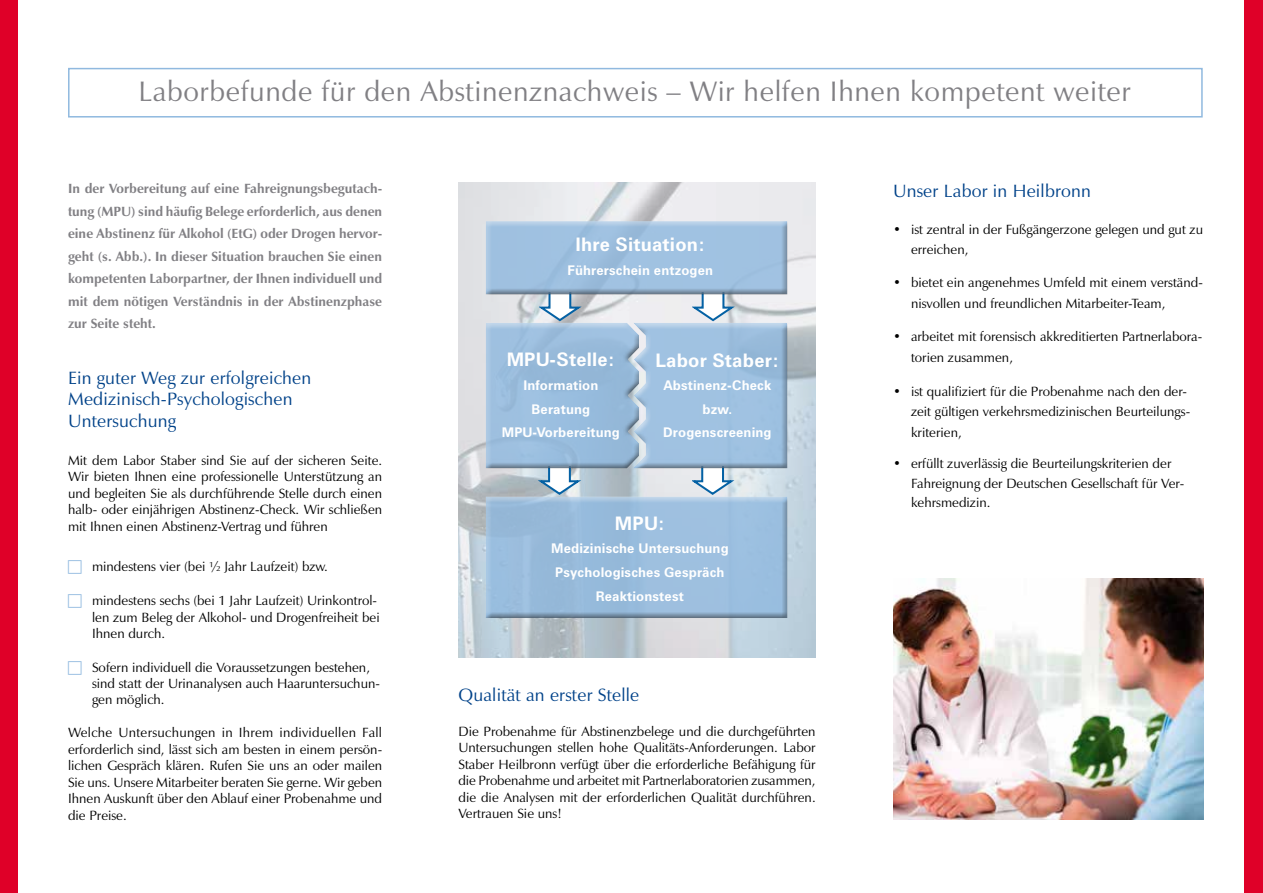
<style>
.page{position:relative;width:1263px;height:893px;background:#fff}
.page>*{position:absolute;margin:0;border:0;box-sizing:border-box;transform-origin:0 0}
.t1{font:28.5px "Zapf Humanist 601 BT";letter-spacing:.02em;color:#818084}
.t2{font:700 18.75px "Zurich BT";letter-spacing:.01em;color:#fff}
.t3{font:18px/21.6px "Zapf Humanist 601 BT";letter-spacing:.01em;color:#004289}
.t4{font:13.5px/16.5px "Zapf Humanist 601 BT";color:#000}
.t5{font:700 13.5px/22.5px "Zapf Humanist 601 BT";color:#818084;text-align:justify}
.t6{font:700 13.35px/23.5px "Zurich BT";letter-spacing:.01em;color:#fff;text-align:center}
</style>
<div class="page">
<div style="left:68px;top:68px;width:1135px;height:50px;border:2px solid #90b9df"></div>
<img style="left:458px;top:183px;width:358px;height:474px">
<div style="left:485px;top:221px;width:304px;height:75px;background:#000;opacity:.75"></div>
<svg style="left:485px;top:292px;width:303px;height:202px;background:#afc6db"></svg>
<div style="left:630px;top:320px;width:158px;height:149px;background:#ececf0"></div>
<div style="left:630px;top:323px;width:158px;height:146px;background:#000;opacity:.75"></div>
<div style="left:485px;top:494px;width:304px;height:123px;background:#fff;opacity:.75"></div>
<div style="left:485px;top:497px;width:304px;height:122px;background:#000;opacity:.75"></div>
<img style="left:893px;top:579px;width:310px;height:240px">
<div style="left:1245px;top:0;width:18px;height:893px;background:#df0028"></div>
<div style="left:0;top:0;width:17px;height:893px;background:#df0028"></div>
<h1 class="t1" style="left:138px;top:73px;width:994px">Laborbefunde für den Abstinenznachweis – Wir helfen Ihnen kompetent weiter</h1>
<p class="t5" style="left:68px;top:177px;width:316px">In der Vorbereitung auf eine Fahreignungsbegutach&shy;tung (MPU) sind häufig Belege erforderlich, aus denen eine Abstinenz für Alkohol (EtG) oder Drogen hervor&shy;geht (s. Abb.). In dieser Situation brauchen Sie einen kompetenten Laborpartner, der Ihnen individuell und mit dem nötigen Verständnis in der Abstinenzphase zur Seite steht.</p>
<h3 class="t3" style="left:68px;top:367px;width:245px">Ein guter Weg zur erfolgreichen<br>Medizinisch-Psychologischen<br>Untersuchung</h3>
<p class="t4" style="left:68px;top:452px;width:316px;text-align:justify">Mit dem Labor Staber sind Sie auf der sicheren Seite.<br>Wir bieten Ihnen eine professionelle Unterstützung an und begleiten Sie als durchführende Stelle durch einen halb- oder einjährigen Abstinenz-Check. Wir schließen mit Ihnen einen Abstinenz-Vertrag und führen</p>
<p class="t4" style="left:92px;top:558px;width:237px">mindestens vier (bei ½ Jahr Laufzeit) bzw.</p>
<p class="t4" style="left:92px;top:593px;width:289px">mindestens sechs (bei 1 Jahr Laufzeit) Urinkontrol&shy;len zum Beleg der Alkohol- und Drogenfreiheit bei<br>Ihnen durch.</p>
<p class="t4" style="left:92px;top:659px;width:289px">Sofern individuell die Voraussetzungen bestehen, sind statt der Urinanalysen auch Haaruntersuchun&shy;gen möglich.</p>
<p class="t4" style="left:68px;top:724px;width:316px;text-align:justify">Welche Untersuchungen in Ihrem individuellen Fall erforderlich sind, lässt sich am besten in einem persön&shy;lichen Gespräch klären. Rufen Sie uns an oder mailen Sie uns. Unsere Mitarbeiter beraten Sie gerne. Wir geben Ihnen Auskunft über den Ablauf einer Probenahme und die Preise.</p>
<h2 class="t2" style="left:575px;top:233px;width:131px">Ihre Situation:</h2>
<p class="t6" style="left:567px;top:258px;width:147px">Führerschein entzogen</p>
<h2 class="t2" style="left:507px;top:348px;width:110px">MPU-Stelle:</h2>
<p class="t6" style="left:502px;top:373px;width:120px">Information<br>Beratung<br>MPU-Vorbereitung</p>
<h2 class="t2" style="left:655px;top:348px;width:125px">Labor Staber:</h2>
<p class="t6" style="left:663px;top:374px;width:110px">Abstinenz-Check bzw.<br>Drogenscreening</p>
<h2 class="t2" style="left:615px;top:512px;width:51px">MPU:</h2>
<p class="t6" style="left:551px;top:537px;width:179px">Medizinische Untersuchung<br>Psychologisches Gespräch<br>Reaktionstest</p>
<h3 class="t3" style="left:458px;top:684px;width:182px">Qualität an erster Stelle</h3>
<p class="t4" style="left:458px;top:723px;width:359px;text-align:justify">Die Probenahme für Abstinenzbelege und die durchgeführten Untersuchungen stellen hohe Qualitäts-Anforderungen. Labor Staber Heilbronn verfügt über die erforderliche Befähigung für die Probenahme und arbeitet mit Partnerlaboratorien zusammen, die die Analysen mit der erforderlichen Qualität durchführen.<br>Vertrauen Sie uns!</p>
<h3 class="t3" style="left:893px;top:180px;width:199px">Unser Labor in Heilbronn</h3>
<p class="t4" style="left:911px;top:220px;width:294px;line-height:19.5px;text-indent:-18px">• ist zentral in der Fußgängerzone gelegen und gut zu erreichen,</p>
<p class="t4" style="left:911px;top:272px;width:293px;line-height:21px;text-indent:-18px">• bietet ein angenehmes Umfeld mit einem verständ&shy;nisvollen und freundlichen Mitarbeiter-Team,</p>
<p class="t4" style="left:911px;top:326px;width:293px;line-height:21px;text-indent:-18px">• arbeitet mit forensisch akkreditierten Partnerlabora&shy;torien zusammen,</p>
<p class="t4" style="left:893px;top:382px;width:299px;line-height:19.5px;text-align:right">• ist qualifiziert für die Probenahme nach den der&shy;zeit gültigen verkehrsmedizinischen Beurteilungs-</p>
<p class="t4" style="left:911px;top:424px;width:52px">kriterien,</p>
<p class="t4" style="left:911px;top:454px;width:275px;line-height:19.5px;text-indent:-18px">• erfüllt zuverlässig die Beurteilungskriterien der<br>Fahreignung der Deutschen Gesellschaft für Ver&shy;kehrsmedizin.</p>
</div>
